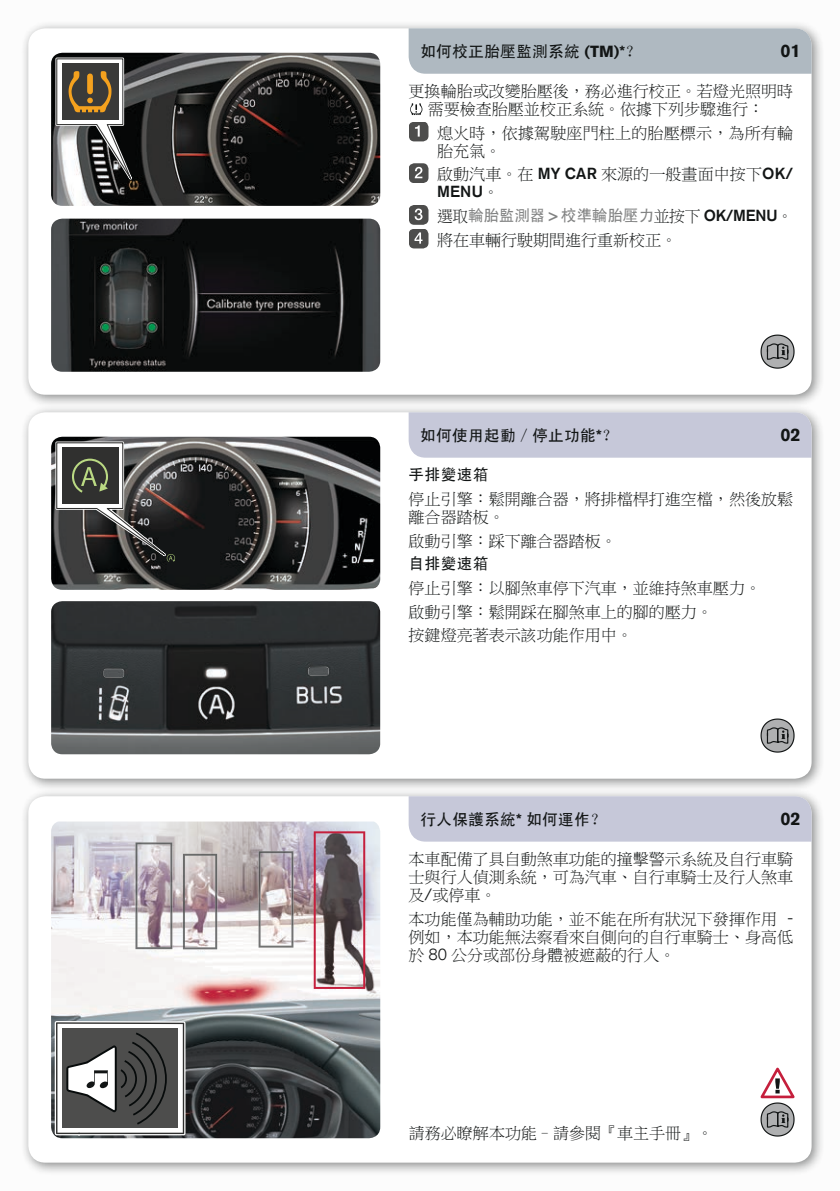
<style>
.page{position:relative;width:840px;height:1191px;background:#fff}
.page>*{position:absolute;margin:0;border:0;box-sizing:border-box;transform-origin:0 0}
.t1{font:700 18px "Volvo Sans";color:#121515}
.t2{font:16px/18px "Ming Li U";color:#121515}
.t3{font:16px "MS Hei";color:#121515}
.t4{font:16px "MS Hei";letter-spacing:-.025em;color:#818282}
.t5{font:300 16px "Volvo Sans";color:#121515}
.s1{font-family:"Volvo Sans";font-weight:700}
.s2{font-family:"Volvo Sans";font-weight:300}
.s3{font-family:"Ming Li U";font-weight:400}
.s4{font-family:"Ming Li U";color:#121515}
.s5{font-family:"Volvo Sans";font-weight:300;color:#121515}
</style>
<div class="page">
<div style="left:0;top:0;width:839px;height:1191px;background:#f6f6f6"></div>
<div style="left:20px;top:20px;width:804px;height:388px;background:#121515;opacity:.5"></div>
<div style="left:28px;top:28px;width:783px;height:367px;background:#fff;border-radius:17px"></div>
<div style="left:20px;top:404px;width:804px;height:388px;background:#121515;opacity:.5"></div>
<div style="left:28px;top:412px;width:783px;height:366px;background:#fff;border-radius:17px"></div>
<div style="left:20px;top:788px;width:804px;height:388px;background:#121515;opacity:.5"></div>
<div style="left:28px;top:796px;width:783px;height:366px;background:#fff;border-radius:17px"></div>
<div style="left:408px;top:412px;width:403px;height:46px;background:#c6c8d9"></div>
<img style="left:51px;top:601px;width:329px;height:153px">
<img style="left:104px;top:669px;width:20px;height:8px">
<img style="left:308px;top:667px;width:20px;height:8px">
<img style="left:51px;top:437px;width:329px;height:153px">
<svg style="left:54px;top:440px;width:159px;height:150px;background:#484746"></svg>
<img style="left:51px;top:821px;width:329px;height:317px">
<svg style="left:55px;top:1021px;width:130px;height:114px"></svg>
<svg style="left:313px;top:831px;width:52px;height:158px"></svg>
<img style="left:183px;top:853px;width:34px;height:96px">
<img style="left:258px;top:851px;width:35px;height:96px">
<img style="left:135px;top:842px;width:37px;height:107px">
<div style="left:408px;top:796px;width:403px;height:45px;background:#c6c8d9"></div>
<div style="left:408px;top:28px;width:403px;height:46px;background:#afb9c1"></div>
<img style="left:51px;top:219px;width:329px;height:153px">
<img style="left:51px;top:53px;width:329px;height:153px">
<svg style="left:54px;top:56px;width:91px;height:150px"></svg>
<svg style="left:760px;top:718px;width:34px;height:34px"></svg>
<svg style="left:760px;top:1067px;width:34px;height:69px"></svg>
<svg style="left:410px;top:103px;width:12px;height:12px"></svg>
<svg style="left:409px;top:122px;width:19px;height:19px"></svg>
<svg style="left:409px;top:163px;width:19px;height:20px"></svg>
<svg style="left:409px;top:205px;width:19px;height:43px"></svg>
<svg style="left:760px;top:334px;width:34px;height:35px"></svg>
<p class="t3" style="left:420px;top:43px;width:222px">如何校正胎壓監測系統 <span class="s1">(TM)*</span>？</p>
<p class="t1" style="left:780px;top:38px;width:22px">01</p>
<p class="t2" style="left:408px;top:82px;width:385px;text-align:center">更換輪胎或改變胎壓後，務必進行校正。若燈光照明時需要檢查胎壓並校正系統。依據下列步驟進行：</p>
<p class="t2" style="left:437px;top:124px;width:357px">熄火時，依據駕駛座門柱上的胎壓標示，為所有輪胎充氣。</p>
<p class="t2" style="left:437px;top:165px;width:357px">啟動汽車。在 <span class="s2">MY CAR</span> 來源的一般畫面中按下<span class="s2">OK/</span></p>
<p class="t5" style="left:437px;top:182px;width:63px">MENU<span class="s3">。</span></p>
<p class="t4" style="left:437px;top:207px;width:357px"><span class="s4">選取</span>輪胎監測器 <span class="s2">&gt;</span> 校準輪胎壓力<span class="s4">並按下</span> <span class="s5">OK/MENU</span><span class="s4">。</span></p>
<p class="t2" style="left:437px;top:231px;width:241px">將在車輛行駛期間進行重新校正。</p>
<p class="t3" style="left:420px;top:427px;width:199px">如何使用起動／停止功能<span class="s1">*</span>？</p>
<p class="t1" style="left:780px;top:422px;width:22px">02</p>
<p class="t3" style="left:408px;top:466px;width:81px">手排變速箱</p>
<p class="t2" style="left:408px;top:490px;width:386px">停止引擎：鬆開離合器，將排檔桿打進空檔，然後放鬆離合器踏板。</p>
<p class="t2" style="left:408px;top:532px;width:210px">啟動引擎：踩下離合器踏板。</p>
<p class="t3" style="left:408px;top:555px;width:81px">自排變速箱</p>
<p class="t2" style="left:408px;top:576px;width:354px;line-height:23.6px">停止引擎：以腳煞車停下汽車，並維持煞車壓力。啟動引擎：鬆開踩在腳煞車上的腳的壓力。<br>按鍵燈亮著表示該功能作用中。</p>
<p class="t3" style="left:420px;top:811px;width:188px">行人保護系統<span class="s1">*</span> 如何運作？</p>
<p class="t1" style="left:780px;top:806px;width:22px">02</p>
<p class="t2" style="left:408px;top:850px;width:385px;text-align:justify">本車配備了具自動煞車功能的撞擊警示系統及自行車騎士與行人偵測系統，可為汽車、自行車騎士及行人煞車及<span class="s2">/</span>或停車。</p>
<p class="t2" style="left:408px;top:909px;width:385px;text-align:justify">本功能僅為輔助功能，並不能在所有狀況下發揮作用 <span class="s2">-</span>例如，本功能無法察看來自側向的自行車騎士、身高低於 <span class="s2">80</span> 公分或部份身體被遮蔽的行人。</p>
<p class="t2" style="left:408px;top:1124px;width:305px">請務必瞭解本功能–請參閱『車主手冊』。</p>
</div>
